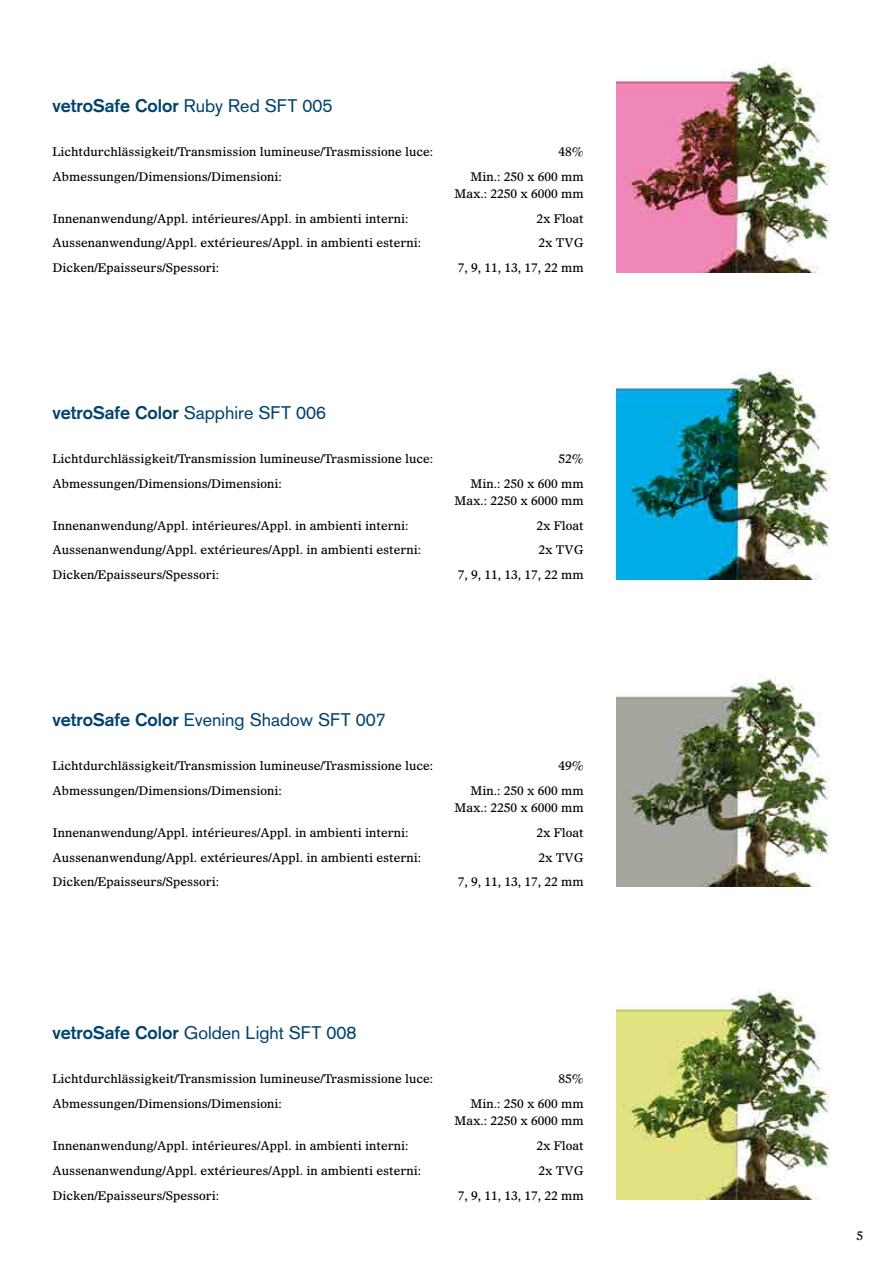
<style>
.page{position:relative;width:893px;height:1263px;background:#fff}
.page>*{position:absolute;margin:0;border:0;box-sizing:border-box;transform-origin:0 0}
.t1{font:18px "Basic Commercial LT Std";color:#004372}
.t2{font:700 18px "Basic Commercial LT Std";color:#004372}
.t3{font:12px/17.2px "Olympian LT Std";color:#000;text-align:right}
.s1{font-weight:400}
.s2{font-weight:700}
</style>
<div class="page">
<img style="left:616px;top:62px;width:213px;height:210px">
<img style="left:616px;top:369px;width:213px;height:210px">
<img style="left:616px;top:676px;width:213px;height:210px">
<img style="left:616px;top:989px;width:213px;height:210px">
<h1 class="t2" style="left:52px;top:95px;width:282px">vetroSafe Color <span class="s1">Ruby Red SFT 005</span></h1>
<p class="t3" style="left:52px;top:143px;width:382px">Lichtdurchlässigkeit/Transmission lumineuse/Trasmissione luce:</p>
<p class="t3" style="left:559px;top:143px;width:27px">48%</p>
<p class="t3" style="left:52px;top:167px;width:231px">Abmessungen/Dimensions/Dimensioni:</p>
<p class="t3" style="left:455px;top:167px;width:131px">Min.: 250 x 600 mm<br>Max.: 2250 x 6000 mm</p>
<p class="t3" style="left:52px;top:209px;width:358px">Innenanwendung/Appl. intérieures/Appl. in ambienti interni:</p>
<p class="t3" style="left:537px;top:209px;width:49px">2x Float</p>
<p class="t3" style="left:52px;top:234px;width:370px">Aussenanwendung/Appl. extérieures/Appl. in ambienti esterni:</p>
<p class="t3" style="left:539px;top:234px;width:47px">2x TVG</p>
<p class="t3" style="left:52px;top:259px;width:168px">Dicken/Epaisseurs/Spessori:</p>
<p class="t3" style="left:458px;top:259px;width:128px">7, 9, 11, 13, 17, 22 mm</p>
<h1 class="t2" style="left:52px;top:402px;width:275px">vetroSafe Color <span class="s1">Sapphire SFT 006</span></h1>
<p class="t3" style="left:52px;top:450px;width:382px">Lichtdurchlässigkeit/Transmission lumineuse/Trasmissione luce:</p>
<p class="t3" style="left:559px;top:450px;width:27px">52%</p>
<p class="t3" style="left:52px;top:474px;width:231px">Abmessungen/Dimensions/Dimensioni:</p>
<p class="t3" style="left:455px;top:474px;width:131px">Min.: 250 x 600 mm<br>Max.: 2250 x 6000 mm</p>
<p class="t3" style="left:52px;top:516px;width:358px">Innenanwendung/Appl. intérieures/Appl. in ambienti interni:</p>
<p class="t3" style="left:537px;top:516px;width:49px">2x Float</p>
<p class="t3" style="left:52px;top:541px;width:370px">Aussenanwendung/Appl. extérieures/Appl. in ambienti esterni:</p>
<p class="t3" style="left:539px;top:541px;width:47px">2x TVG</p>
<p class="t3" style="left:52px;top:566px;width:168px">Dicken/Epaisseurs/Spessori:</p>
<p class="t3" style="left:458px;top:566px;width:128px">7, 9, 11, 13, 17, 22 mm</p>
<h1 class="t1" style="left:52px;top:709px;width:335px"><span class="s2">vetroSafe Color</span> Evening Shadow SFT 007</h1>
<p class="t3" style="left:52px;top:757px;width:382px">Lichtdurchlässigkeit/Transmission lumineuse/Trasmissione luce:</p>
<p class="t3" style="left:559px;top:757px;width:27px">49%</p>
<p class="t3" style="left:52px;top:782px;width:231px">Abmessungen/Dimensions/Dimensioni:</p>
<p class="t3" style="left:455px;top:782px;width:131px">Min.: 250 x 600 mm<br>Max.: 2250 x 6000 mm</p>
<p class="t3" style="left:52px;top:824px;width:358px">Innenanwendung/Appl. intérieures/Appl. in ambienti interni:</p>
<p class="t3" style="left:537px;top:824px;width:49px">2x Float</p>
<p class="t3" style="left:52px;top:848px;width:370px">Aussenanwendung/Appl. extérieures/Appl. in ambienti esterni:</p>
<p class="t3" style="left:539px;top:848px;width:47px">2x TVG</p>
<p class="t3" style="left:52px;top:873px;width:168px">Dicken/Epaisseurs/Spessori:</p>
<p class="t3" style="left:458px;top:873px;width:128px">7, 9, 11, 13, 17, 22 mm</p>
<h1 class="t1" style="left:52px;top:1022px;width:306px"><span class="s2">vetroSafe Color</span> Golden Light SFT 008</h1>
<p class="t3" style="left:52px;top:1070px;width:382px">Lichtdurchlässigkeit/Transmission lumineuse/Trasmissione luce:</p>
<p class="t3" style="left:559px;top:1070px;width:27px">85%</p>
<p class="t3" style="left:52px;top:1095px;width:231px">Abmessungen/Dimensions/Dimensioni:</p>
<p class="t3" style="left:455px;top:1095px;width:131px">Min.: 250 x 600 mm<br>Max.: 2250 x 6000 mm</p>
<p class="t3" style="left:52px;top:1137px;width:358px">Innenanwendung/Appl. intérieures/Appl. in ambienti interni:</p>
<p class="t3" style="left:537px;top:1137px;width:49px">2x Float</p>
<p class="t3" style="left:52px;top:1161px;width:370px">Aussenanwendung/Appl. extérieures/Appl. in ambienti esterni:</p>
<p class="t3" style="left:539px;top:1161px;width:47px">2x TVG</p>
<p class="t3" style="left:52px;top:1186px;width:168px">Dicken/Epaisseurs/Spessori:</p>
<p class="t3" style="left:458px;top:1186px;width:128px">7, 9, 11, 13, 17, 22 mm</p>
<p class="t3" style="left:856px;top:1226px;width:8px">5</p>
</div>
